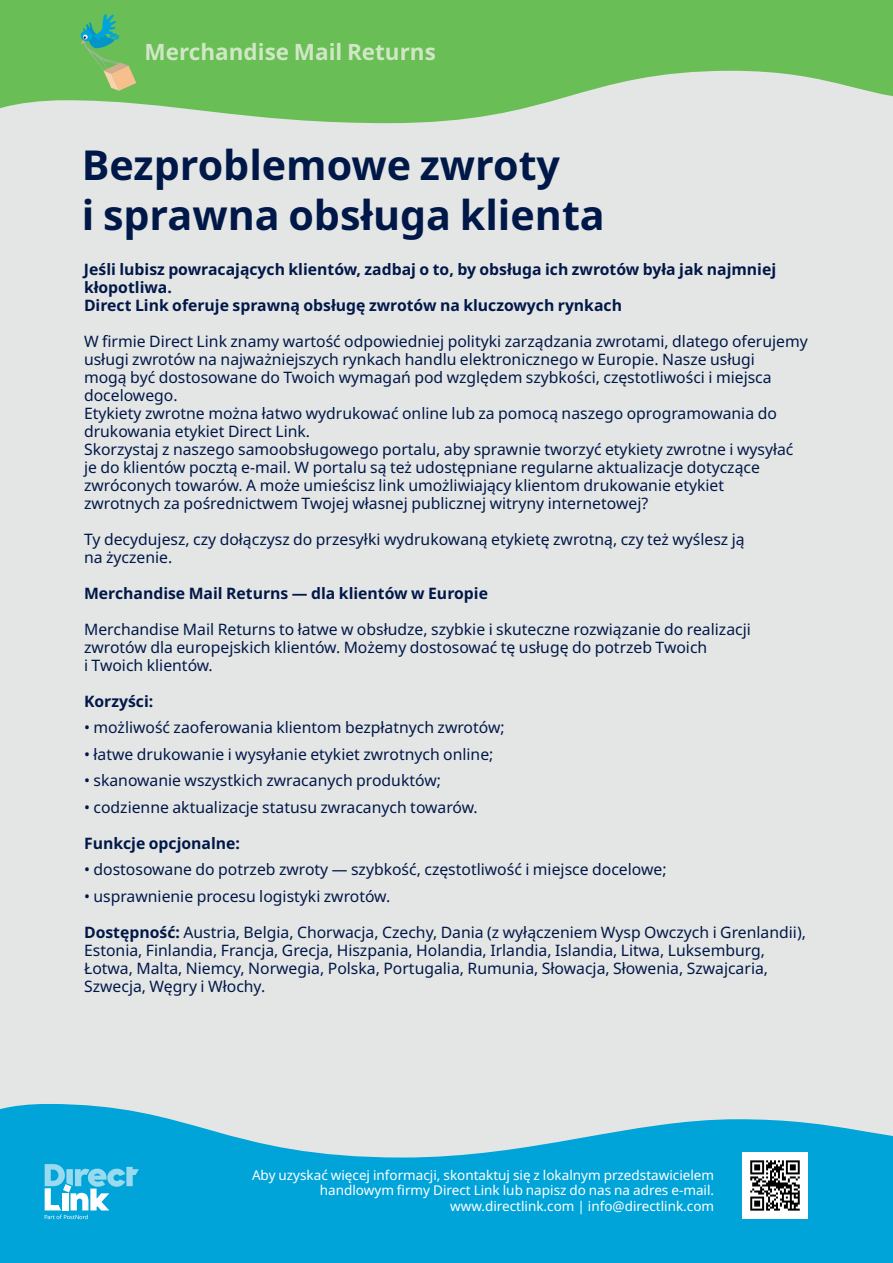
<style>
.page{position:relative;width:893px;height:1263px;background:#e4e5e5}
.page>*{position:absolute;margin:0;border:0;box-sizing:border-box;transform-origin:0 0}
.t1{font:700 41.25px/49.5px "Noto Sans";color:#001848}
.t2{font:700 22.5px "Noto Sans";color:#d0e7c6}
.t3{font:15.75px/18px "Noto Sans";color:#001848}
.t4{font:700 15.75px/18px "Noto Sans";color:#001848}
.t5{font:13.5px/15.5px "Noto Sans";color:#fff;text-align:right}
.s1{font-weight:700}
</style>
<div class="page">
<svg style="left:0;top:0;width:893px;height:124px;fill:#69be55"></svg>
<svg style="left:0;top:1104px;width:893px;height:159px;fill:#00a4d9"></svg>
<svg style="left:45px;top:1164px;width:94px;height:55px;background:#4ebfe4"></svg>
<img style="left:742px;top:1152px;width:66px;height:66px">
<svg style="left:81px;top:14px;width:55px;height:77px;background:#6eb971"></svg>
<h2 class="t2" style="left:145px;top:36px;width:293px">Merchandise Mail Returns</h2>
<h1 class="t1" style="left:82px;top:142px;width:524px">Bezproblemowe zwroty<br>i sprawna obsługa klienta</h1>
<p class="t4" style="left:84px;top:260px;width:694px">Jeśli lubisz powracających klientów, zadbaj o to, by obsługa ich zwrotów była jak najmniej kłopotliwa.<br>Direct Link oferuje sprawną obsługę zwrotów na kluczowych rynkach</p>
<p class="t3" style="left:84px;top:332px;width:725px">W firmie Direct Link znamy wartość odpowiedniej polityki zarządzania zwrotami, dlatego oferujemy usługi zwrotów na najważniejszych rynkach handlu elektronicznego w Europie. Nasze usługi<br>mogą być dostosowane do Twoich wymagań pod względem szybkości, częstotliwości i miejsca docelowego.<br>Etykiety zwrotne można łatwo wydrukować online lub za pomocą naszego oprogramowania do drukowania etykiet Direct Link.<br>Skorzystaj z naszego samoobsługowego portalu, aby sprawnie tworzyć etykiety zwrotne i wysyłać je do klientów pocztą e-mail. W portalu są też udostępniane regularne aktualizacje dotyczące zwróconych towarów. A może umieścisz link umożliwiający klientom drukowanie etykiet<br>zwrotnych za pośrednictwem Twojej własnej publicznej witryny internetowej?</p>
<p class="t3" style="left:84px;top:530px;width:662px">Ty decydujesz, czy dołączysz do przesyłki wydrukowaną etykietę zwrotną, czy też wyślesz ją na życzenie.</p>
<p class="t4" style="left:84px;top:584px;width:405px">Merchandise Mail Returns — dla klientów w Europie</p>
<p class="t3" style="left:84px;top:620px;width:668px">Merchandise Mail Returns to łatwe w obsłudze, szybkie i skuteczne rozwiązanie do realizacji zwrotów dla europejskich klientów. Możemy dostosować tę usługę do potrzeb Twoich<br>i Twoich klientów.</p>
<p class="t4" style="left:84px;top:692px;width:71px">Korzyści:</p>
<p class="t3" style="left:84px;top:719px;width:422px">• możliwość zaoferowania klientom bezpłatnych zwrotów;</p>
<p class="t3" style="left:84px;top:745px;width:411px">• łatwe drukowanie i wysyłanie etykiet zwrotnych online;</p>
<p class="t3" style="left:84px;top:772px;width:358px">• skanowanie wszystkich zwracanych produktów;</p>
<p class="t3" style="left:84px;top:798px;width:395px">• codzienne aktualizacje statusu zwracanych towarów.</p>
<p class="t4" style="left:84px;top:834px;width:157px">Funkcje opcjonalne:</p>
<p class="t3" style="left:84px;top:861px;width:584px">• dostosowane do potrzeb zwroty — szybkość, częstotliwość i miejsce docelowe;</p>
<p class="t3" style="left:84px;top:887px;width:308px">• usprawnienie procesu logistyki zwrotów.</p>
<p class="t3" style="left:84px;top:923px;width:723px"><span class="s1">Dostępność:</span> Austria, Belgia, Chorwacja, Czechy, Dania (z wyłączeniem Wysp Owczych i Grenlandii), Estonia, Finlandia, Francja, Grecja, Hiszpania, Holandia, Irlandia, Islandia, Litwa, Luksemburg, Łotwa, Malta, Niemcy, Norwegia, Polska, Portugalia, Rumunia, Słowacja, Słowenia, Szwajcaria, Szwecja, Węgry i Włochy.</p>
<p class="t5" style="left:252px;top:1167px;width:464px">Aby uzyskać więcej informacji, skontaktuj się z lokalnym przedstawicielem handlowym firmy Direct Link lub napisz do nas na adres e-mail. www.directlink.com | info@directlink.com</p>
</div>
